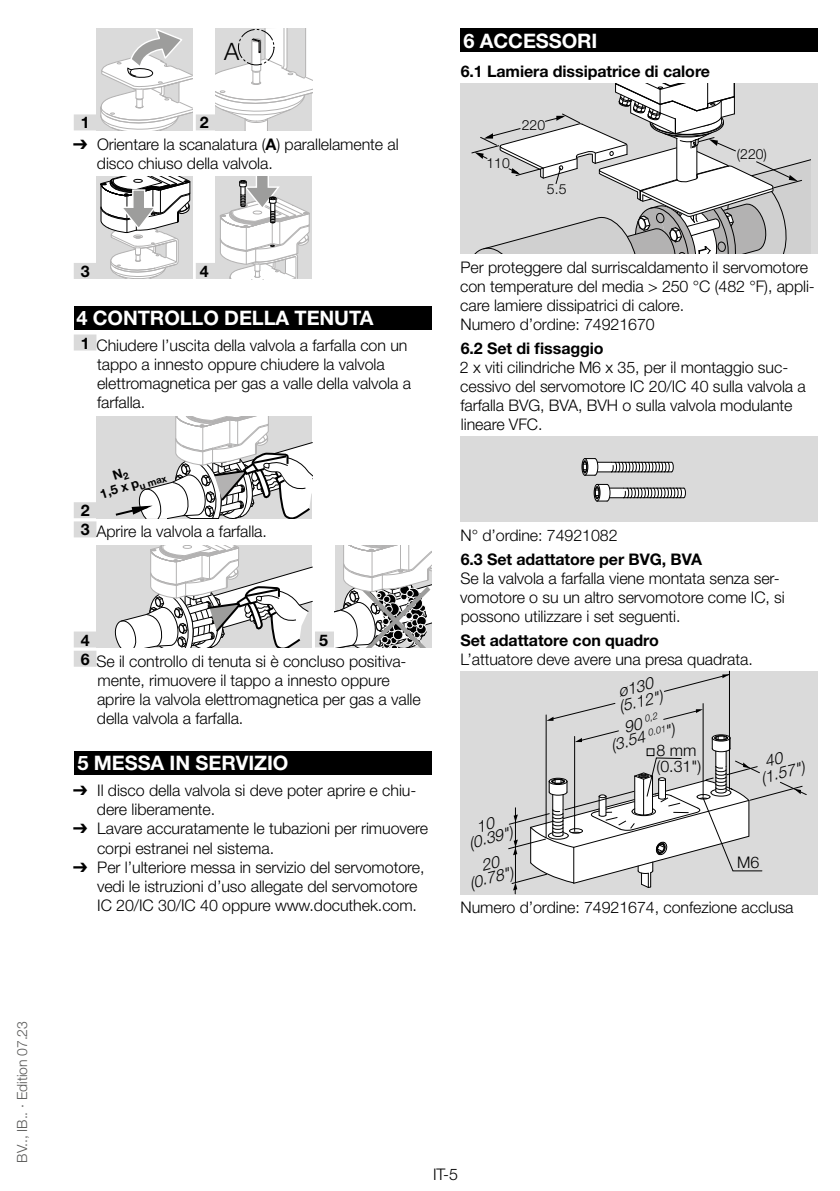
<style>
.page{position:relative;width:840px;height:1191px;background:#fff}
.page>*{position:absolute;margin:0;border:0;box-sizing:border-box;transform-origin:0 0}
.t1{font:300 24px "Helvetica Neue LT Pro";color:#000}
.t2{font:700 20px "Helvetica Neue LT Pro";letter-spacing:-.005em;color:#fff}
.t3{font:italic 300 16.2px/14.8px "Helvetica Neue LT Pro";color:#000}
.t4{font:300 16px/19.2px "Helvetica Neue LT Pro";letter-spacing:-.005em;color:#000}
.t5{font:700 16px "Helvetica Neue LT Pro";letter-spacing:-.005em;color:#000}
.t6{font:300 14px "Helvetica Neue LT Pro";letter-spacing:-.005em;color:#575756}
.t7{font:300 14px "Helvetica Neue LT Pro";color:#000}
.t8{font:700 12.8px/14px "Helvetica Neue LT Pro";color:#000}
.t9{font:italic 300 9.4px "Helvetica Neue LT Pro";color:#000}
.s1{font-family:"Arial Unicode MS";font-weight:400}
.s2{font-weight:700}
.s3{font-size:16.2px}
</style>
<div class="page">
<div style="left:74px;top:114px;width:22px;height:16px;background:#dadada"></div>
<div style="left:196px;top:114px;width:19px;height:16px;background:#dadada"></div>
<div style="left:74px;top:263px;width:22px;height:16px;background:#dadada"></div>
<div style="left:196px;top:263px;width:19px;height:16px;background:#dadada"></div>
<div style="left:74px;top:306px;width:357px;height:24px;background:#000"></div>
<div style="left:74px;top:334px;width:22px;height:16px;background:#dadada"></div>
<div style="left:74px;top:502px;width:22px;height:16px;background:#dadada"></div>
<div style="left:74px;top:521px;width:22px;height:16px;background:#dadada"></div>
<div style="left:74px;top:631px;width:22px;height:16px;background:#dadada"></div>
<div style="left:315px;top:631px;width:19px;height:16px;background:#dadada"></div>
<div style="left:74px;top:650px;width:22px;height:16px;background:#dadada"></div>
<div style="left:74px;top:751px;width:357px;height:24px;background:#000"></div>
<div style="left:96px;top:28px;width:97px;height:102px;background:#dadada"></div>
<svg style="left:100px;top:29px;width:93px;height:101px"></svg>
<svg style="left:215px;top:28px;width:97px;height:102px"></svg>
<div style="left:238px;top:29px;width:36px;height:36px;border:1px dashed #000;border-radius:50%"></div>
<div style="left:96px;top:177px;width:97px;height:102px;background:#dadada"></div>
<svg style="left:100px;top:177px;width:91px;height:102px"></svg>
<div style="left:215px;top:177px;width:97px;height:102px;background:#dadada"></div>
<svg style="left:219px;top:177px;width:91px;height:103px"></svg>
<div style="left:96px;top:416px;width:216px;height:102px;background:#dadada"></div>
<svg style="left:115px;top:416px;width:197px;height:102px"></svg>
<div style="left:96px;top:545px;width:216px;height:102px;background:#dadada"></div>
<svg style="left:114px;top:545px;width:198px;height:102px"></svg>
<svg style="left:334px;top:545px;width:97px;height:102px"></svg>
<div style="left:459px;top:28px;width:357px;height:24px;background:#000"></div>
<div style="left:459px;top:83px;width:357px;height:170px;background:#dadada"></div>
<svg style="left:471px;top:83px;width:339px;height:170px"></svg>
<div style="left:459px;top:436px;width:357px;height:86px;background:#dadada"></div>
<svg style="left:593px;top:483px;width:93px;height:19px"></svg>
<svg style="left:581px;top:458px;width:93px;height:18px"></svg>
<div style="left:459px;top:671px;width:357px;height:223px;background:#dadada"></div>
<svg style="left:663px;top:709px;width:39px;height:11px"></svg>
<hr style="left:702px;top:703px;width:1px;height:93px;background:#000">
<svg style="left:546px;top:703px;width:69px;height:18px"></svg>
<hr style="left:545px;top:715px;width:1px;height:122px;background:#000">
<svg style="left:664px;top:674px;width:64px;height:18px"></svg>
<hr style="left:728px;top:671px;width:1px;height:118px;background:#000">
<svg style="left:508px;top:730px;width:298px;height:164px"></svg>
<p class="t6" style="left:13px;top:1162px;width:143px;rotate:-90deg">BV.., IB.. · Edition 07.23</p>
<h1 class="t1" style="left:224px;top:37px;width:17px">A</h1>
<p class="t5" style="left:81px;top:113px;width:10px">1</p>
<p class="t5" style="left:200px;top:113px;width:10px">2</p>
<p class="t4" style="left:97px;top:134px;width:303px;text-indent:-24px"><span class="s1">➔</span> Orientare la scanalatura (<span class="s2">A</span>) parallelamente al disco chiuso della valvola.</p>
<p class="t5" style="left:81px;top:261px;width:10px">3</p>
<p class="t5" style="left:200px;top:261px;width:10px">4</p>
<p class="t2" style="left:76px;top:305px;width:298px">4 CONTROLLO DELLA TEN UTA</p>
<p class="t4" style="left:97px;top:335px;width:315px;text-indent:-16px"><span class="s2">1</span> Chiudere l’uscita della valvola a farfalla con un tappo a innesto oppure chiudere la valvola elettromagnetica per gas a valle della valvola a farfalla.</p>
<p class="t8" style="left:94px;top:474px;width:69px;text-indent:18px;rotate:-18deg">N<sub>2<br></sub>1,5 x p<sub>u</sub> <sub>max</sub></p>
<p class="t4" style="left:81px;top:522px;width:187px"><span class="s2">3</span> Aprire la valvola a farfalla.</p>
<p class="t5" style="left:81px;top:500px;width:10px">2</p>
<p class="t4" style="left:81px;top:629px;width:327px;line-height:21.2px;text-indent:238px"><span class="s2">5<br>6</span> Se il controllo di tenuta si è concluso positiva-</p>
<p class="t4" style="left:97px;top:670px;width:325px">mente, rimuovere il tappo a innesto oppure aprire la valvola elettromagnetica per gas a valle della valvola a farfalla.</p>
<p class="t2" style="left:77px;top:751px;width:212px">5 MESSA IN SERVIZIO</p>
<p class="t4" style="left:97px;top:780px;width:321px;text-indent:-24px"><span class="s1">➔</span> Il disco della valvola si deve poter aprire e chiu&shy;dere liberamente.</p>
<p class="t4" style="left:97px;top:818px;width:332px;text-indent:-24px"><span class="s1">➔</span> Lavare accuratamente le tubazioni per rimuovere corpi estranei nel sistema.</p>
<p class="t4" style="left:97px;top:857px;width:329px;text-indent:-24px"><span class="s1">➔</span> Per l’ulteriore messa in servizio del servomotore, vedi le istruzioni d’uso allegate del servomotore<br>IC 20/IC 30/IC 40 oppure www.docuthek.com.</p>
<p class="t5" style="left:81px;top:630px;width:10px">4</p>
<p class="t2" style="left:463px;top:28px;width:45px">6 ACCE</p>
<p class="t2" style="left:535px;top:28px;width:63px">SSORI</p>
<p class="t5" style="left:460px;top:62px;width:251px">6.1 Lamiera dissipatrice di calore</p>
<p class="t7" style="left:486px;top:154px;width:25px">110</p>
<p class="t7" style="left:521px;top:117px;width:25px">220</p>
<p class="t7" style="left:546px;top:180px;width:21px">5.5</p>
<p class="t7" style="left:736px;top:146px;width:32px">(220)</p>
<p class="t4" style="left:460px;top:257px;width:356px">Per proteggere dal surriscaldamento il servomotore con temperature del media &gt; 250 °C (482 °F), appli&shy;care lamiere dissipatrici di calore.<br>Numero d’ordine: 74921670</p>
<p class="t5" style="left:460px;top:338px;width:144px">6.2 Set di fissaggio</p>
<p class="t4" style="left:459px;top:357px;width:347px">2 x viti cilindriche M6 x 35, per il montaggio suc&shy;cessivo del servomotore IC 20/IC 40 sulla valvola a farfalla BVG, BVA, BVH o sulla valvola modulante lineare VFC.</p>
<p class="t4" style="left:460px;top:526px;width:158px">N° d’ordine: 74921082</p>
<p class="t5" style="left:460px;top:549px;width:243px">6.3 Set adattatore per BVG, BVA</p>
<p class="t4" style="left:460px;top:568px;width:326px">Se la valvola a farfalla viene montata senza ser&shy;vomotore o su un altro servomotore come IC, si possono utilizzare i set seguenti.</p>
<p class="t5" style="left:460px;top:630px;width:200px">Set adattatore con quadro</p>
<p class="t4" style="left:460px;top:649px;width:293px">L’attuatore deve avere una presa quadrata.</p>
<p class="t3" style="left:464px;top:822px;width:46px;line-height:13.6px;text-align:center;rotate:-14deg">10 (0.39")</p>
<p class="t3" style="left:464px;top:862px;width:46px;line-height:14px;text-align:center;rotate:-14deg">20 (0.78")</p>
<p class="t3" style="left:613px;top:684px;width:46px;rotate:-14deg">ø130 (5.12")</p>
<p class="t9" style="left:621px;top:718px;width:36px;rotate:-14deg"><span class="s3">90</span> 0,2</p>
<p class="t3" style="left:608px;top:737px;width:66px;rotate:-14deg">(3.54 <sup>0.01</sup>")</p>
<p class="t4" style="left:656px;top:742px;width:46px;line-height:16px">8 mm (0.31")</p>
<p class="t3" style="left:755px;top:755px;width:46px;text-indent:8px;rotate:-14deg">40 (1.57")</p>
<p class="t4" style="left:736px;top:852px;width:24px">M6</p>
<p class="t4" style="left:460px;top:897px;width:334px">Numero d’ordine: 74921674, confezione acclusa</p>
<p class="t4" style="left:433px;top:1164px;width:26px">IT-5</p>
</div>
